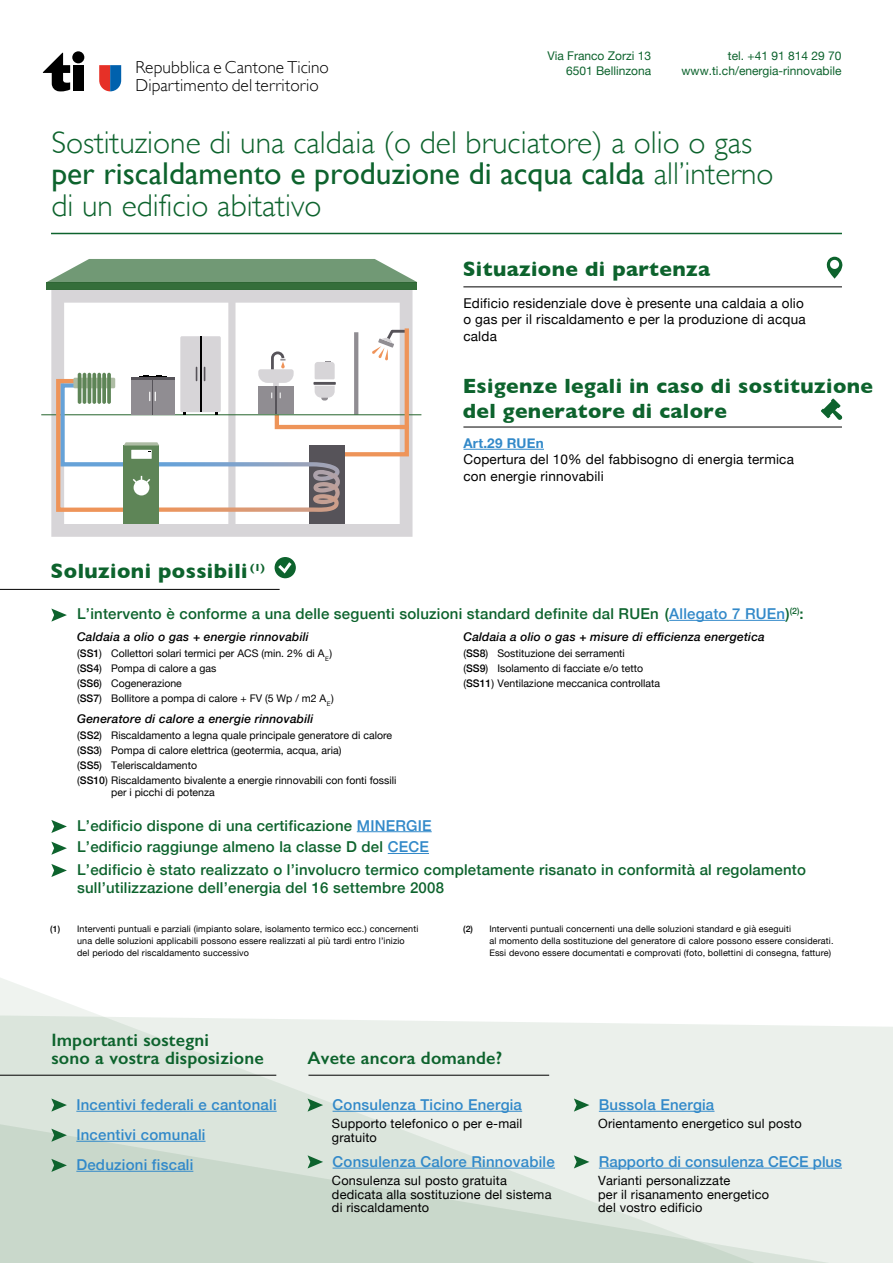
<style>
.page{position:relative;width:893px;height:1263px;background:#fff}
.page>*{position:absolute;margin:0;border:0;box-sizing:border-box;transform-origin:0 0}
.t1{font:300 31.5px/31.5px "Gill Sans";color:#0d632d}
.t2{font:700 21px/25.5px "Gill Sans";letter-spacing:.02em;color:#0d632d}
.t3{font:600 18px/18px "Gill Sans";letter-spacing:.01em;color:#0d632d}
.t4{font:300 17.25px/18px "Gill Alt One";letter-spacing:.005em;color:#000}
.t5{font:500 15px/22px "Helvetica Neue";letter-spacing:.015em;color:#0d632d}
.t6{font:500 15px/30px "Helvetica Neue";letter-spacing:.015em;color:#3289c9}
.t7{font:13.5px/16.5px "Helvetica Neue";letter-spacing:.015em;color:#000}
.t8{font:700 13.5px "Helvetica Neue";letter-spacing:.015em;color:#3289c9}
.t9{font:12.75px/13.5px "Helvetica Neue";letter-spacing:.015em;color:#000}
.t10{font:italic 500 12px "Helvetica Neue";letter-spacing:.015em;color:#000}
.t11{font:12px/15px "Helvetica Neue";color:#0d632d;text-align:right}
.t12{font:10.5px/15px "Helvetica Neue";color:#000}
.t13{font:9px/12px "Helvetica Neue";letter-spacing:.015em;color:#000}
.t14{font:500 8.7px "Helvetica Neue";color:#000}
.s1{font-weight:400}
.s2{color:#3289c9}
.s3{font-weight:500}
</style>
<div class="page">
<div style="left:804px;top:1026px;width:89px;height:96px;background:#ebf0eb"></div>
<svg style="left:0;top:978px;width:804px;height:144px;fill:#ebf0eb"></svg>
<svg style="left:0;top:1122px;width:893px;height:141px;background:#d8e2d9"></svg>
<hr style="left:463px;top:427px;width:379px;height:1px;background:#000">
<hr style="left:463px;top:286px;width:379px;height:1px;background:#000">
<hr style="left:0;top:589px;width:280px;height:1px;background:#000">
<hr style="left:0;top:1075px;width:276px;height:1px;background:#000">
<hr style="left:308px;top:1075px;width:241px;height:1px;background:#000">
<div style="left:73px;top:65px;width:11px;height:26px;background:#000"></div>
<div style="left:72px;top:51px;width:12px;height:12px;background:#000;border-radius:50%"></div>
<svg style="left:43px;top:53px;width:27px;height:38px"></svg>
<svg style="left:99px;top:65px;width:22px;height:26px"></svg>
<hr style="left:51px;top:233px;width:791px;height:1px;background:#0d632d">
<hr style="left:463px;top:449px;width:81px;height:1px;background:#3289c9">
<div style="left:827px;top:257px;width:15px;height:15px;background:#0d632d;border-radius:50%"></div>
<svg style="left:827px;top:264px;width:15px;height:15px"></svg>
<div style="left:830px;top:260px;width:9px;height:9px;background:#fff;border-radius:50%"></div>
<div style="left:275px;top:557px;width:21px;height:21px;background:#0d632d;border-radius:50%"></div>
<svg style="left:275px;top:559px;width:20px;height:17px"></svg>
<hr style="left:669px;top:620px;width:116px;height:1px;background:#3289c9">
<svg style="left:51px;top:608px;width:16px;height:14px"></svg>
<hr style="left:357px;top:831px;width:75px;height:1px;background:#3289c9">
<svg style="left:51px;top:820px;width:16px;height:13px"></svg>
<hr style="left:388px;top:853px;width:41px;height:1px;background:#3289c9">
<svg style="left:51px;top:842px;width:16px;height:13px"></svg>
<svg style="left:51px;top:864px;width:16px;height:13px"></svg>
<hr style="left:76px;top:1111px;width:201px;height:1px;background:#3289c9">
<hr style="left:76px;top:1141px;width:130px;height:1px;background:#3289c9">
<hr style="left:76px;top:1171px;width:117px;height:1px;background:#3289c9">
<svg style="left:51px;top:1098px;width:16px;height:13px"></svg>
<svg style="left:51px;top:1129px;width:16px;height:13px"></svg>
<svg style="left:51px;top:1159px;width:16px;height:13px"></svg>
<hr style="left:333px;top:1111px;width:189px;height:1px;background:#3289c9">
<svg style="left:308px;top:1098px;width:15px;height:13px"></svg>
<hr style="left:333px;top:1168px;width:222px;height:1px;background:#3289c9">
<svg style="left:308px;top:1155px;width:15px;height:13px"></svg>
<hr style="left:599px;top:1111px;width:115px;height:1px;background:#3289c9">
<svg style="left:574px;top:1098px;width:15px;height:13px"></svg>
<hr style="left:599px;top:1168px;width:243px;height:1px;background:#3289c9">
<svg style="left:574px;top:1155px;width:15px;height:13px"></svg>
<svg style="left:821px;top:398px;width:21px;height:22px"></svg>
<svg style="left:51px;top:290px;width:361px;height:247px"></svg>
<div style="left:228px;top:291px;width:7px;height:239px;background:#d7d5d8"></div>
<div style="left:47px;top:282px;width:370px;height:8px;background:#346e3a"></div>
<svg style="left:47px;top:259px;width:370px;height:23px;background:#81a484"></svg>
<hr style="left:41px;top:414px;width:380px;height:1px;background:#346e3a">
<div style="left:309px;top:445px;width:36px;height:79px;background:#565359"></div>
<div style="left:124px;top:445px;width:35px;height:79px;background:#5e8557"></div>
<svg style="left:54px;top:326px;width:357px;height:188px"></svg>
<h3 class="t4" style="left:135px;top:58px;width:195px">Repubblica e Cantone Ticino<br>Dipartimento del territorio</h3>
<p class="t11" style="left:681px;top:49px;width:161px">tel. +41 91 814 29 70 www.ti.ch/energia-rinnovabile</p>
<p class="t11" style="left:547px;top:49px;width:105px">Via Franco Zorzi 13<br>6501 Bellinzona</p>
<h1 class="t1" style="left:51px;top:125px;width:724px">Sostituzione di una caldaia (o del bruciatore) a olio o gas <span class="s1">per riscaldamento e produzione di acqua calda</span> all’interno di un edificio abitativo</h1>
<h2 class="t2" style="left:463px;top:255px;width:249px">Situazione di partenza</h2>
<p class="t7" style="left:463px;top:295px;width:344px">Edificio residenziale dove è presente una caldaia a olio o gas per il riscaldamento e per la produzione di acqua calda</p>
<h2 class="t2" style="left:463px;top:373px;width:412px">Esigenze legali in caso di sostituzione del generatore di calore</h2>
<h2 class="t2" style="left:51px;top:558px;width:216px">Soluzioni possibili <sup>(1)</sup></h2>
<p class="t8" style="left:463px;top:432px;width:82px">Art.29 RUEn</p>
<p class="t7" style="left:463px;top:452px;width:332px">Copertura del 10% del fabbisogno di energia termica con energie rinnovabili</p>
<h3 class="t5" style="left:77px;top:602px;width:728px">L’intervento è conforme a una delle seguenti soluzioni standard definite dal RUEn (<span class="s2">Allegato 7 RUEn</span>)<sup>(2)</sup>:</h3>
<p class="t10" style="left:77px;top:626px;width:233px">Caldaia a olio o gas + energie rinnovabili</p>
<p class="t10" style="left:463px;top:626px;width:303px">Caldaia a olio o gas + misure di efficienza energetica</p>
<p class="t12" style="left:77px;top:647px;width:258px">(<span class="s3">SS1</span>) Collettori solari termici per ACS (min. 2% di A<sub>E</sub>) (<span class="s3">SS4</span>) Pompa di calore a gas<br>(<span class="s3">SS6</span>) Cogenerazione<br>(<span class="s3">SS7</span>) Bollitore a pompa di calore + FV (5 Wp / m2 A<sub>E</sub>)</p>
<p class="t10" style="left:77px;top:709px;width:238px">Generatore di calore a energie rinnovabili</p>
<p class="t12" style="left:77px;top:729px;width:321px">(<span class="s3">SS2</span>) Riscaldamento a legna quale principale generatore di calore (<span class="s3">SS3</span>) Pompa di calore elettrica (geotermia, acqua, aria)<br>(<span class="s3">SS5</span>) Teleriscaldamento<br>(<span class="s3">SS10</span>) Riscaldamento bivalente a energie rinnovabili con fonti fossili</p>
<p class="t12" style="left:111px;top:786px;width:105px">per i picchi di potenza</p>
<p class="t12" style="left:463px;top:646px;width:198px">(<span class="s3">SS8</span>) Sostituzione dei serramenti<br>(<span class="s3">SS9</span>) Isolamento di facciate e/o tetto (<span class="s3">SS11</span>) Ventilazione meccanica controllata</p>
<h3 class="t5" style="left:77px;top:813px;width:730px">L’edificio dispone di una certificazione <span class="s2">MINERGIE<br></span>L’edificio raggiunge almeno la classe D del <span class="s2">CECE<br></span>L’edificio è stato realizzato o l’involucro termico completamente risanato in conformità al regolamento</h3>
<h3 class="t5" style="left:77px;top:875px;width:368px">sull’utilizzazione dell’energia del 16 settembre 2008</h3>
<p class="t14" style="left:50px;top:922px;width:11px">(1)</p>
<p class="t13" style="left:489px;top:923px;width:346px">Interventi puntuali concernenti una delle soluzioni standard e già eseguiti<br>al momento della sostituzione del generatore di calore possono essere considerati.<br>Essi devono essere documentati e comprovati (foto, bollettini di consegna, fatture)</p>
<p class="t13" style="left:77px;top:923px;width:343px">Interventi puntuali e parziali (impianto solare, isolamento termico ecc.) concernenti una delle soluzioni applicabili possono essere realizzati al più tardi entro l’inizio del periodo del riscaldamento successivo</p>
<p class="t14" style="left:463px;top:922px;width:11px">(2)</p>
<h3 class="t3" style="left:51px;top:1030px;width:214px">Importanti sostegni<br>sono a vostra disposizione</h3>
<h3 class="t3" style="left:308px;top:1048px;width:196px">Avete ancora domande?</h3>
<h3 class="t6" style="left:76px;top:1088px;width:202px">Incentivi federali e cantonali<br>Incentivi comunali<br>Deduzioni fiscali</h3>
<h3 class="t6" style="left:333px;top:1088px;width:191px">Consulenza Ticino Energia</h3>
<p class="t9" style="left:332px;top:1174px;width:221px">Consulenza sul posto gratuita dedicata alla sostituzione del sistema di riscaldamento</p>
<p class="t9" style="left:332px;top:1118px;width:192px">Supporto telefonico o per e-mail gratuito</p>
<h3 class="t6" style="left:333px;top:1145px;width:224px">Consulenza Calore Rinnovabile</h3>
<h3 class="t6" style="left:599px;top:1088px;width:117px">Bussola Energia</h3>
<p class="t9" style="left:598px;top:1118px;width:205px">Orientamento energetico sul posto</p>
<h3 class="t6" style="left:599px;top:1145px;width:245px">Rapporto di consulenza CECE plus</h3>
<p class="t9" style="left:598px;top:1174px;width:172px">Varianti personalizzate<br>per il risanamento energetico del vostro edificio</p>
</div>
